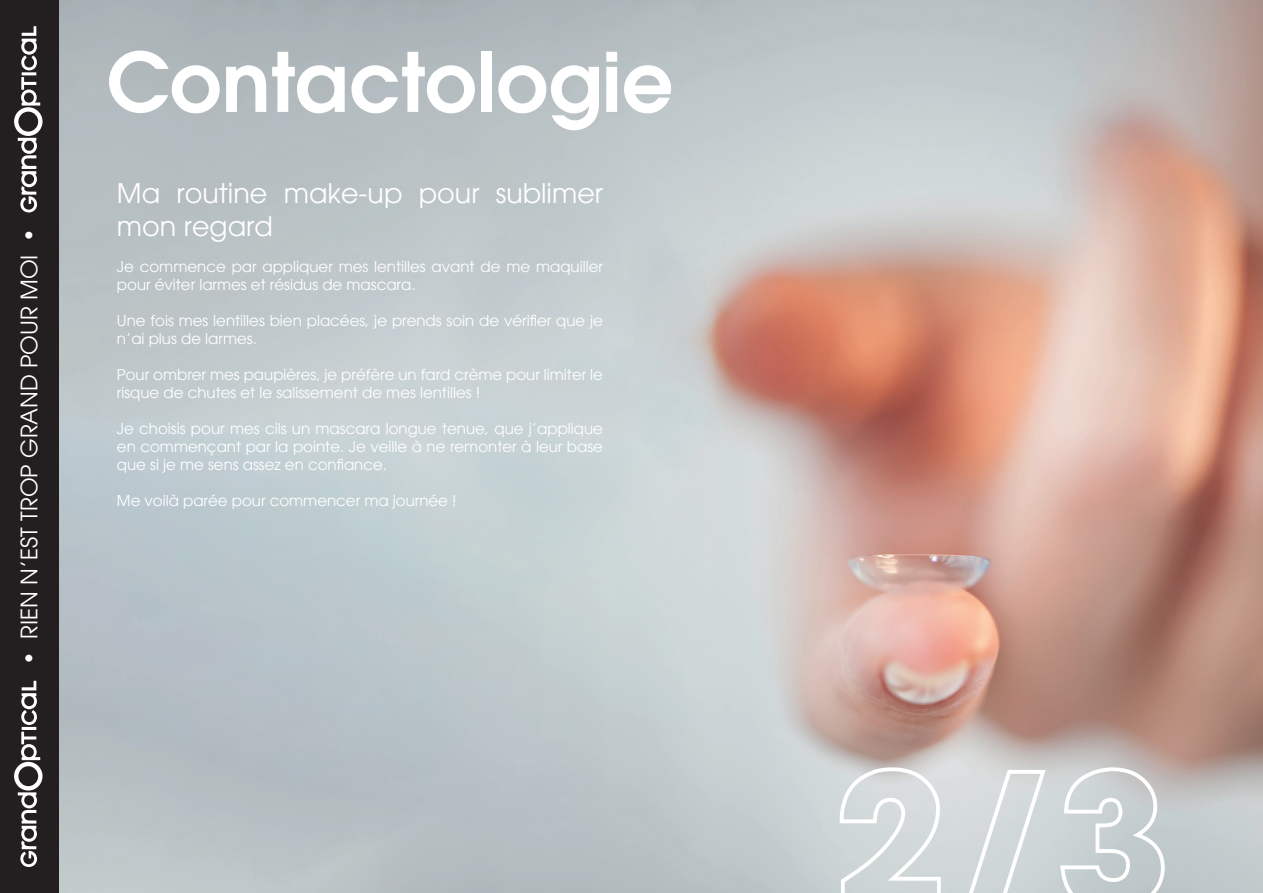
<style>
.page{position:relative;width:1263px;height:893px;background:#fff}
.page>*{position:absolute;margin:0;border:0;box-sizing:border-box;transform-origin:0 0}
.t1{font:600 81.3px "Avant Garde CE";color:#fff}
.t2{font:27px/32.4px "Avant Garde";color:#fff}
.t3{font:22.65px "Avant Garde CE";color:#fff}
.t4{font:15px/18px "Avant Garde";color:#fff}
</style>
<div class="page">
<img style="left:58px;top:0;width:1205px;height:893px">
<svg style="left:838px;top:765px;width:105px;height:128px"></svg>
<svg style="left:955px;top:768px;width:93px;height:125px"></svg>
<svg style="left:1058px;top:765px;width:109px;height:128px"></svg>
<div style="left:0;top:0;width:58px;height:893px;background:#231f20"></div>
<svg style="left:14px;top:681px;width:29px;height:186px"></svg>
<svg style="left:14px;top:26px;width:29px;height:186px"></svg>
<h3 class="t3" style="left:16px;top:665px;width:438px;rotate:-90deg">• RIEN N’EST TROP GRAND POUR MOI •</h3>
<h1 class="t1" style="left:106px;top:29px;width:569px">Contactologie</h1>
<h2 class="t2" style="left:117px;top:177px;width:488px">Ma routine make-up pour sublimer mon regard</h2>
<p class="t4" style="left:117px;top:257px;width:488px">Je commence par appliquer mes lentilles avant de me maquiller pour éviter larmes et résidus de mascara.</p>
<p class="t4" style="left:117px;top:311px;width:488px">Une fois mes lentilles bien placées, je prends soin de vérifier que je n’ai plus de larmes.</p>
<p class="t4" style="left:117px;top:365px;width:488px">Pour ombrer mes paupières, je préfère un fard crème pour limiter le risque de chutes et le salissement de mes lentilles !</p>
<p class="t4" style="left:117px;top:419px;width:488px;text-align:justify">Je choisis pour mes cils un mascara longue tenue, que j’applique en commençant par la pointe. Je veille à ne remonter à leur base que si je me sens assez en confiance.</p>
<p class="t4" style="left:117px;top:491px;width:341px">Me voilà parée pour commencer ma journée !</p>
</div>
